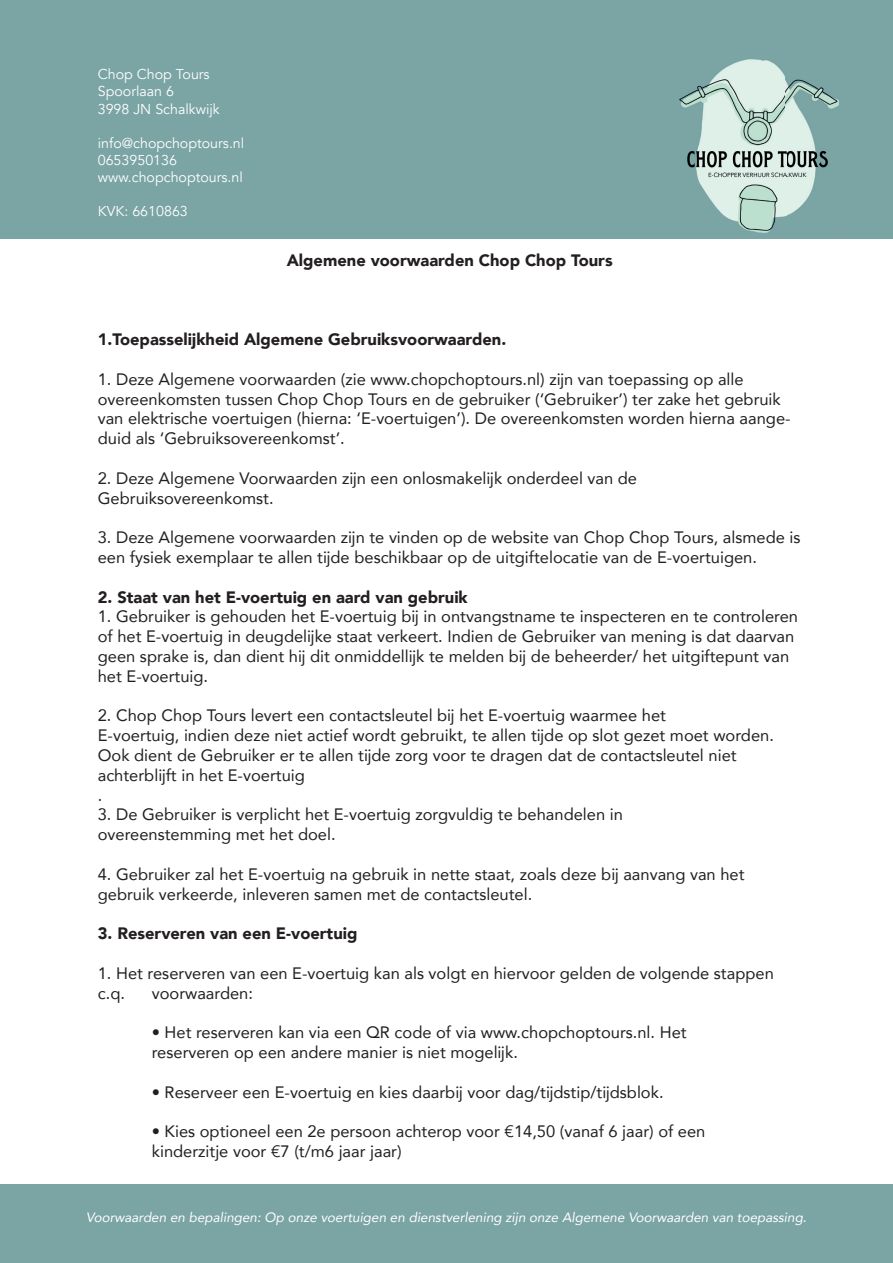
<style>
.page{position:relative;width:893px;height:1263px;background:#fff}
.page>*{position:absolute;margin:0;border:0;box-sizing:border-box;transform-origin:0 0}
.t1{font:16.5px/19.8px "Avenir";color:#231f20}
.t2{font:900 16.5px "Avenir";color:#231f20}
.t3{font:14.25px/17.1px "Avenir";color:#fff}
.t4{font:italic 13.5px "Avenir";color:#fff}
</style>
<div class="page">
<div style="left:0;top:1184px;width:893px;height:79px;background:#7ba4a4"></div>
<div style="left:0;top:0;width:893px;height:238px;background:#7ba4a4"></div>
<img style="left:680px;top:60px;width:159px;height:173px">
<p class="t3" style="left:98px;top:66px;width:123px">Chop Chop Tours<br>Spoorlaan 6<br>3998 JN Schalkwijk</p>
<p class="t3" style="left:98px;top:134px;width:148px">info@chopchoptours.nl<br>0653950136 www.chopchoptours.nl</p>
<p class="t3" style="left:98px;top:203px;width:92px">KVK: 6610863</p>
<p class="t2" style="left:287px;top:246px;width:327px">Algemene voorwaarden Chop Chop Tours</p>
<p class="t2" style="left:98px;top:325px;width:410px">1.Toepasselĳkheid Algemene Gebruiksvoorwaarden.</p>
<p class="t1" style="left:98px;top:369px;width:694px">1. Deze Algemene voorwaarden (zie www.chopchoptours.nl) zĳn van toepassing op alle overeenkomsten tussen Chop Chop Tours en de gebruiker (‘Gebruiker’) ter zake het gebruik van elektrische voertuigen (hierna: ‘E-voertuigen’). De overeenkomsten worden hierna aange&shy;duid als ‘Gebruiksovereenkomst’.</p>
<p class="t1" style="left:98px;top:468px;width:541px">2. Deze Algemene Voorwaarden zĳn een onlosmakelĳk onderdeel van de<br>Gebruiksovereenkomst.</p>
<p class="t1" style="left:98px;top:527px;width:704px">3. Deze Algemene voorwaarden zĳn te vinden op de website van Chop Chop Tours, alsmede is een fysiek exemplaar te allen tĳde beschikbaar op de uitgiftelocatie van de E-voertuigen.</p>
<p class="t2" style="left:98px;top:583px;width:371px">2. Staat van het E-voertuig en aard van gebruik</p>
<p class="t1" style="left:98px;top:606px;width:702px">1. Gebruiker is gehouden het E-voertuig bĳ in ontvangstname te inspecteren en te controleren of het E-voertuig in deugdelĳke staat verkeert. Indien de Gebruiker van mening is dat daarvan geen sprake is, dan dient hĳ dit onmiddellĳk te melden bĳ de beheerder/ het uitgiftepunt van het E-voertuig.</p>
<p class="t1" style="left:98px;top:705px;width:678px">2. Chop Chop Tours levert een contactsleutel bĳ het E-voertuig waarmee het<br>E-voertuig, indien deze niet actief wordt gebruikt, te allen tĳde op slot gezet moet worden.<br>Ook dient de Gebruiker er te allen tĳde zorg voor te dragen dat de contactsleutel niet achterblĳft in het E-voertuig<br>.</p>
<p class="t1" style="left:98px;top:804px;width:527px">3. De Gebruiker is verplicht het E-voertuig zorgvuldig te behandelen in overeenstemming met het doel.</p>
<p class="t1" style="left:98px;top:864px;width:648px">4. Gebruiker zal het E-voertuig na gebruik in nette staat, zoals deze bĳ aanvang van het gebruik verkeerde, inleveren samen met de contactsleutel.</p>
<p class="t2" style="left:98px;top:919px;width:261px">3. Reserveren van een E-voertuig</p>
<p class="t1" style="left:98px;top:963px;width:677px">1. Het reserveren van een E-voertuig kan als volgt en hiervoor gelden de volgende stappen c.q.</p>
<p class="t1" style="left:152px;top:982px;width:103px">voorwaarden:</p>
<p class="t1" style="left:152px;top:1022px;width:536px">• Het reserveren kan via een QR code of via www.chopchoptours.nl. Het reserveren op een andere manier is niet mogelĳk.</p>
<p class="t1" style="left:152px;top:1081px;width:513px">• Reserveer een E-voertuig en kies daarbĳ voor dag/tĳdstip/tĳdsblok.</p>
<p class="t1" style="left:152px;top:1121px;width:555px">• Kies optioneel een 2e persoon achterop voor €14,50 (vanaf 6 jaar) of een kinderzitje voor €7 (t/m6 jaar jaar)</p>
<p class="t4" style="left:86px;top:1209px;width:722px">Voorwaarden en bepalingen: Op onze voertuigen en dienstverlening zijn onze Algemene Voorwaarden van toepassing.</p>
</div>
